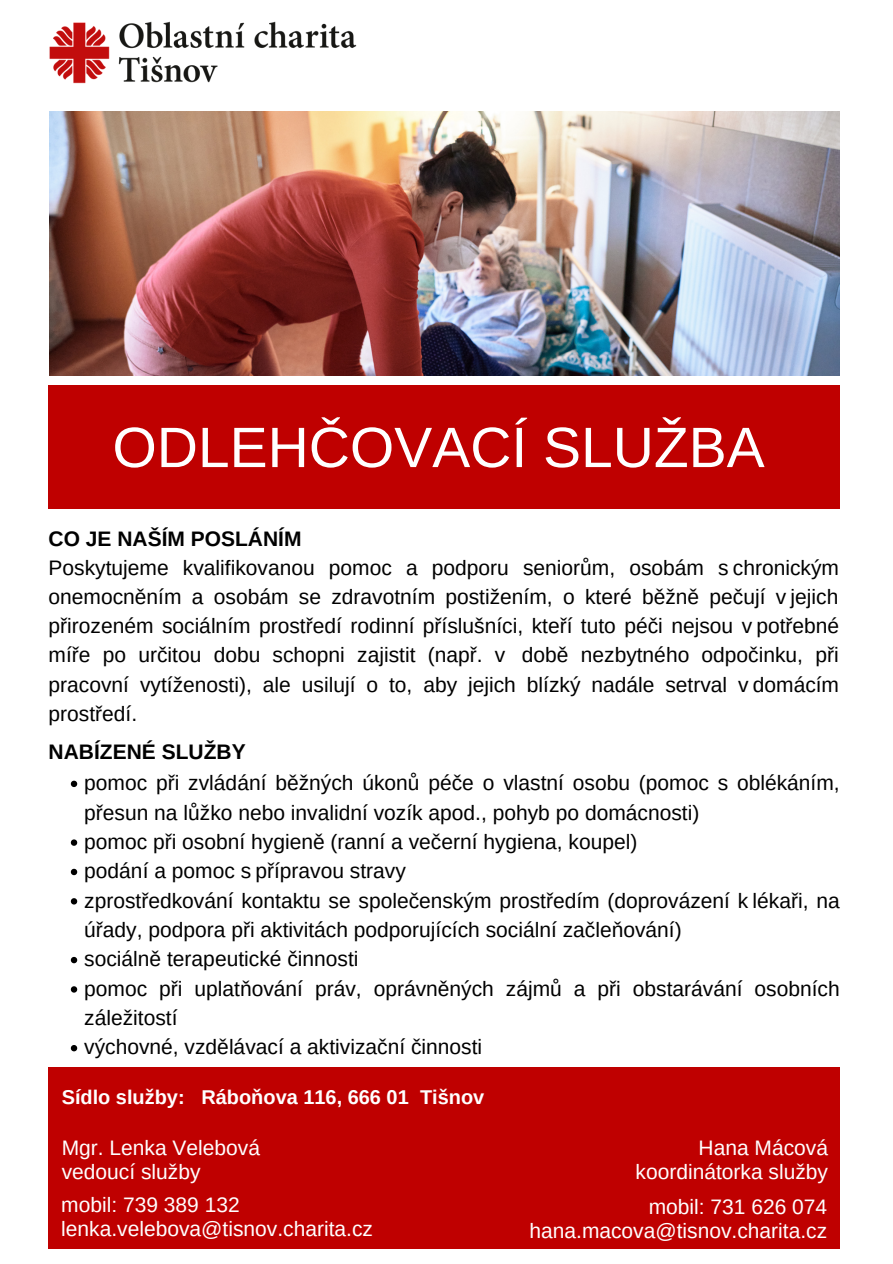
<style>
.page{position:relative;width:893px;height:1264px;background:#fff}
.page>*{position:absolute;margin:0;border:0;box-sizing:border-box;transform-origin:0 0}
.t1{font:57px "Arimo";color:#fff}
.t2{font:21px/29.4px "Arimo";color:#000;text-align:justify}
.t3{font:21px/23.5px "Arimo";color:#fff;text-align:right}
.t4{font:700 21px "Arimo";color:#000}
.t5{font:700 19.95px "Arimo";color:#fff}
</style>
<div class="page">
<img style="left:49px;top:111px;width:790px;height:264px">
<div style="left:49px;top:1067px;width:790px;height:181px;background:#bf0000"></div>
<img style="left:49px;top:21px;width:337px;height:91px">
<div style="left:49px;top:385px;width:790px;height:124px;background:#bf0000"></div>
<svg style="left:71px;top:780px;width:6px;height:7px"></svg>
<svg style="left:71px;top:839px;width:6px;height:6px"></svg>
<svg style="left:71px;top:868px;width:6px;height:7px"></svg>
<svg style="left:71px;top:898px;width:6px;height:6px"></svg>
<svg style="left:71px;top:956px;width:6px;height:7px"></svg>
<svg style="left:71px;top:986px;width:6px;height:6px"></svg>
<svg style="left:71px;top:1045px;width:6px;height:6px"></svg>
<h1 class="t1" style="left:112px;top:415px;width:653px">ODLEHČOVACÍ SLUŽBA</h1>
<p class="t4" style="left:49px;top:526px;width:254px">CO JE NAŠÍM POSLÁNÍM</p>
<p class="t2" style="left:49px;top:553px;width:792px">Poskytujeme kvalifikovanou pomoc a podporu seniorům, osobám s chronickým onemocněním a osobám se zdravotním postižením, o které běžně pečují v jejich přirozeném sociálním prostředí rodinní příslušníci, kteří tuto péči nejsou v potřebné míře po určitou dobu schopni zajistit (např. v době nezbytného odpočinku, při pracovní vytíženosti), ale usilují o to, aby jejich blízký nadále setrval v domácím prostředí.</p>
<p class="t4" style="left:49px;top:739px;width:198px">NABÍZENÉ SLUŽBY</p>
<p class="t2" style="left:84px;top:768px;width:757px;text-align:left">pomoc při zvládání běžných úkonů péče o vlastní osobu (pomoc s oblékáním, přesun na lůžko nebo invalidní vozík apod., pohyb po domácnosti)<br>pomoc při osobní hygieně (ranní a večerní hygiena, koupel)<br>podání a pomoc s přípravou stravy<br>zprostředkování kontaktu se společenským prostředím (doprovázení k lékaři, na úřady, podpora při aktivitách podporujících sociální začleňování)<br>sociálně terapeutické činnosti<br>pomoc při uplatňování práv, oprávněných zájmů a při obstarávání osobních záležitostí<br>výchovné, vzdělávací a aktivizační činnosti</p>
<p class="t5" style="left:62px;top:1085px;width:424px">Sídlo služby: Ráboňova 116, 666 01 Tišnov</p>
<p class="t3" style="left:62px;top:1134px;width:200px;line-height:24.8px;text-align:left">Mgr. Lenka Velebová vedoucí služby</p>
<p class="t3" style="left:635px;top:1134px;width:194px;line-height:24.8px">Hana Mácová koordinátorka služby</p>
<p class="t3" style="left:61px;top:1193px;width:313px;text-align:left">mobil: 739 389 132 lenka.velebova@tisnov.charita.cz</p>
<p class="t3" style="left:529px;top:1195px;width:299px">mobil: 731 626 074 hana.macova@tisnov.charita.cz</p>
</div>
